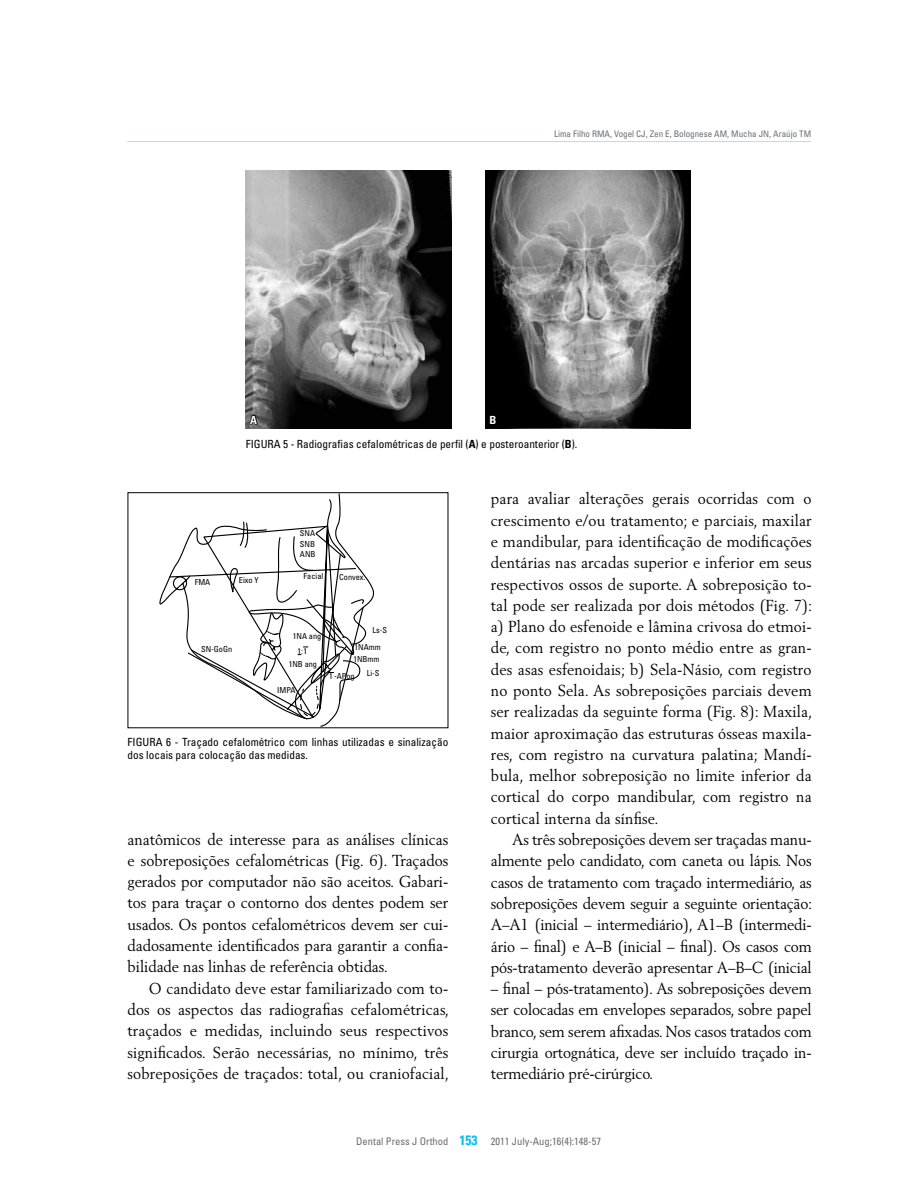
<style>
.page{position:relative;width:918px;height:1188px;background:#fff}
.page>*{position:absolute;margin:0;border:0;box-sizing:border-box;transform-origin:0 0}
.t1{font:15.75px/21.3px "Berling";color:#000;text-align:justify;scale:.95 1}
.t2{font:condensed 11.25px/13.5px "Univers";color:#000}
.t3{font:700 condensed 11.25px "Univers";color:#fff}
.t4{font:condensed 10.5px "Univers";color:#6d6e71}
.t5{font:condensed 9px "Univers";color:#6d6e71}
.t6{font:condensed 8.25px/16.6px "Univers";color:#000}
.s1{font-weight:700}
.s2{font-weight:700;font-size:13.5px;color:#00c0f3}
</style>
<div class="page">
<hr style="left:127px;top:141px;width:684px;height:1px;background:#abe1fa">
<img style="left:246px;top:170px;width:205px;height:258px">
<img style="left:485px;top:170px;width:205px;height:258px">
<svg style="left:248px;top:403px;width:11px;height:22px"></svg>
<svg style="left:489px;top:414px;width:9px;height:11px"></svg>
<div style="left:128px;top:492px;width:320px;height:236px;border:1px solid #000"></div>
<svg style="left:158px;top:493px;width:220px;height:235px"></svg>
<p class="t5" style="left:554px;top:128px;width:259px">Lima Filho RMA, Vogel CJ, Zen E, Bolognese AM, Mucha JN, Araújo TM</p>
<p class="t3" style="left:250px;top:413px;width:8px">A</p>
<p class="t3" style="left:490px;top:413px;width:8px">B</p>
<p class="t2" style="left:246px;top:437px;width:333px">Figura 5 - Radiografias cefalométricas de perfil (<span class="s1">A</span>) e posteroanterior (<span class="s1">B</span>).</p>
<p class="t6" style="left:300px;top:524px;width:17px">SNA</p>
<p class="t6" style="left:300px;top:546px;width:17px">ANB</p>
<p class="t6" style="left:300px;top:535px;width:17px">SNB</p>
<p class="t6" style="left:195px;top:573px;width:17px">FMA</p>
<p class="t6" style="left:239px;top:571px;width:21px">Eixo Y</p>
<p class="t6" style="left:304px;top:567px;width:21px">Facial</p>
<p class="t6" style="left:339px;top:568px;width:28px">Convex.</p>
<p class="t6" style="left:201px;top:640px;width:33px">SN-GoGn</p>
<p class="t6" style="left:293px;top:628px;width:30px">1NA ang</p>
<p class="t6" style="left:289px;top:656px;width:30px">1NB ang</p>
<p class="t6" style="left:298px;top:642px;width:11px">1:1</p>
<p class="t6" style="left:355px;top:622px;width:34px;text-indent:18px">Ls-S<br>1NAmm</p>
<p class="t6" style="left:353px;top:652px;width:28px;line-height:13.8px;text-align:right">1NBmm<br>Li-S</p>
<p class="t6" style="left:329px;top:668px;width:27px">1 -APog</p>
<p class="t6" style="left:277px;top:682px;width:20px">IMPA</p>
<p class="t2" style="left:128px;top:735px;width:322px">Figura 6 - Traçado cefalométrico com linhas utilizadas e sinalização dos locais para colocação das medidas.</p>
<p class="t1" style="left:128px;top:828px;width:339px">anatômicos de interesse para as análises clínicas e sobreposições cefalométricas (Fig. 6). Traçados gerados por computador não são aceitos. Gabari&shy;tos para traçar o contorno dos dentes podem ser usados. Os pontos cefalométricos devem ser cui&shy;dadosamente identificados para garantir a confia&shy;bilidade nas linhas de referência obtidas.</p>
<p class="t1" style="left:128px;top:977px;width:340px;text-indent:21px">O candidato deve estar familiarizado com to&shy;dos os aspectos das radiografias cefalométricas, traçados e medidas, incluindo seus respectivos significados. Serão necessárias, no mínimo, três sobreposições de traçados: total, ou craniofacial,</p>
<p class="t1" style="left:491px;top:488px;width:340px">para avaliar alterações gerais ocorridas com o crescimento e/ou tratamento; e parciais, maxilar e mandibular, para identificação de modificações dentárias nas arcadas superior e inferior em seus respectivos ossos de suporte. A sobreposição to&shy;tal pode ser realizada por dois métodos (Fig. 7): a) Plano do esfenoide e lâmina crivosa do etmoi&shy;de, com registro no ponto médio entre as gran&shy;des asas esfenoidais; b) Sela-Násio, com registro no ponto Sela. As sobreposições parciais devem ser realizadas da seguinte forma (Fig. 8): Maxila, maior aproximação das estruturas ósseas maxila&shy;res, com registro na curvatura palatina; Mandí&shy;bula, melhor sobreposição no limite inferior da cortical do corpo mandibular, com registro na cortical interna da sínfise.</p>
<p class="t1" style="left:491px;top:829px;width:340px;text-indent:21px">As três sobreposições devem ser traçadas manu&shy;almente pelo candidato, com caneta ou lápis. Nos casos de tratamento com traçado intermediário, as sobreposições devem seguir a seguinte orientação:<br>A–A1 (inicial – intermediário), A1–B (intermedi&shy;ário – final) e A–B (inicial – final). Os casos com pós-tratamento deverão apresentar A–B–C (inicial</p>
<p class="t1" style="left:491px;top:978px;width:339px">– final – pós-tratamento). As sobreposições devem ser colocadas em envelopes separados, sobre papel branco, sem serem afixadas. Nos casos tratados com cirurgia ortognática, deve ser incluído traçado in&shy;termediário pré-cirúrgico.</p>
<p class="t4" style="left:356px;top:1134px;width:246px">Dental Press J Orthod <span class="s2">153</span> 2011 July-Aug;16(4):148-57</p>
</div>
